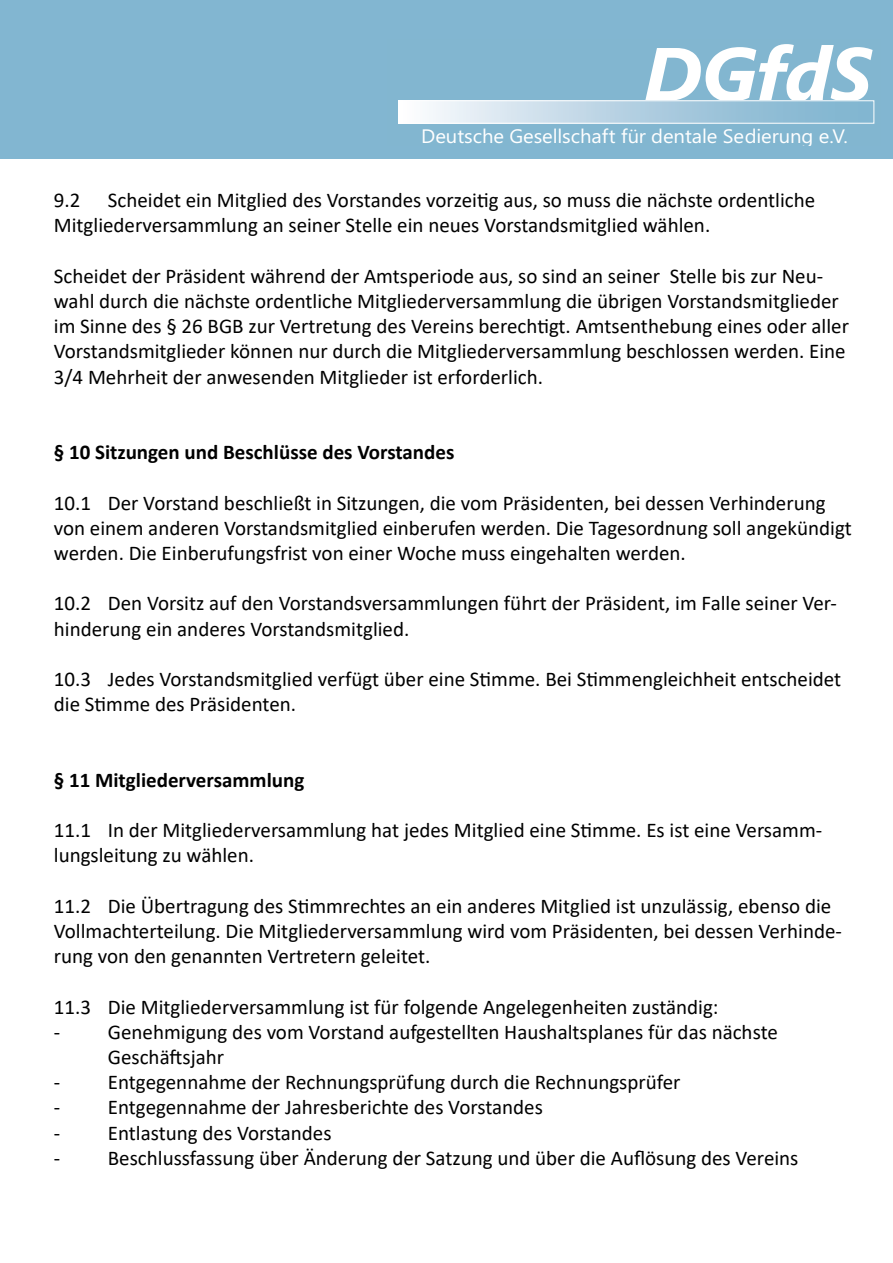
<style>
.page{position:relative;width:893px;height:1263px;background:#fff}
.page>*{position:absolute;margin:0;border:0;box-sizing:border-box;transform-origin:0 0}
.t1{font:italic 700 75.45px "Segoe UI";letter-spacing:-.015em;color:#fff;scale:1.04 1}
.t2{font:21px/25.2px "Calibri";color:#000}
.t3{font:700 21px "Calibri";color:#000}
.t4{font:19.5px "Segoe UI";letter-spacing:-.005em;color:#fff;scale:1.04 1}
</style>
<div class="page">
<div style="left:0;top:0;width:893px;height:158px;background:#82b6d1"></div>
<div style="left:399px;top:101px;width:475px;height:22px;background:linear-gradient(to right,#f8f8fc,#75adcb)"></div>
<div style="left:398px;top:100px;width:476px;height:24px;border:1px solid #fff"></div>
<h1 class="t1" style="left:643px;top:20px;width:221px">DGfdS</h1>
<p class="t4" style="left:421px;top:123px;width:412px">Deutsche Gesellschaft für dentale Sedierung e.V.</p>
<p class="t2" style="left:54px;top:187px;width:763px;text-indent:54px">Scheidet ein Mitglied des Vorstandes vorzeitig aus, so muss die nächste ordentliche<br>Mitgliederversammlung an seiner Stelle ein neues Vorstandsmitglied wählen.</p>
<p class="t2" style="left:54px;top:263px;width:797px">Scheidet der Präsident während der Amtsperiode aus, so sind an seiner Stelle bis zur Neu&shy;wahl durch die nächste ordentliche Mitgliederversammlung die übrigen Vorstandsmitglieder im Sinne des § 26 BGB zur Vertretung des Vereins berechtigt. Amtsenthebung eines oder aller Vorstandsmitglieder können nur durch die Mitgliederversammlung beschlossen werden. Eine 3/4 Mehrheit der anwesenden Mitglieder ist erforderlich.</p>
<p class="t2" style="left:54px;top:187px;width:28px">9.2</p>
<p class="t3" style="left:54px;top:437px;width:402px">§ 10 Sitzungen und Beschlüsse des Vorstandes</p>
<p class="t2" style="left:54px;top:489px;width:799px">10.1 Der Vorstand beschließt in Sitzungen, die vom Präsidenten, bei dessen Verhinderung von einem anderen Vorstandsmitglied einberufen werden. Die Tagesordnung soll angekündigt werden. Die Einberufungsfrist von einer Woche muss eingehalten werden.</p>
<p class="t2" style="left:54px;top:590px;width:785px">10.2 Den Vorsitz auf den Vorstandsversammlungen führt der Präsident, im Falle seiner Ver&shy;hinderung ein anderes Vorstandsmitglied.</p>
<p class="t2" style="left:54px;top:666px;width:789px">10.3 Jedes Vorstandsmitglied verfügt über eine Stimme. Bei Stimmengleichheit entscheidet die Stimme des Präsidenten.</p>
<p class="t3" style="left:54px;top:765px;width:252px">§ 11 Mitgliederversammlung</p>
<p class="t2" style="left:54px;top:817px;width:770px">11.1 In der Mitgliederversammlung hat jedes Mitglied eine Stimme. Es ist eine Versamm&shy;lungsleitung zu wählen.</p>
<p class="t2" style="left:54px;top:893px;width:790px">11.2 Die Übertragung des Stimmrechtes an ein anderes Mitglied ist unzulässig, ebenso die<br>Vollmachterteilung. Die Mitgliederversammlung wird vom Präsidenten, bei dessen Verhinde&shy;rung von den genannten Vertretern geleitet.</p>
<p class="t2" style="left:54px;top:993px;width:666px">11.3 Die Mitgliederversammlung ist für folgende Angelegenheiten zuständig:</p>
<p class="t2" style="left:108px;top:1019px;width:672px;text-indent:-54px">- Genehmigung des vom Vorstand aufgestellten Haushaltsplanes für das nächste<br>Geschäftsjahr</p>
<p class="t2" style="left:54px;top:1069px;width:628px">- Entgegennahme der Rechnungsprüfung durch die Rechnungsprüfer</p>
<p class="t2" style="left:54px;top:1094px;width:491px">- Entgegennahme der Jahresberichte des Vorstandes</p>
<p class="t2" style="left:54px;top:1119px;width:279px">- Entlastung des Vorstandes</p>
<p class="t2" style="left:54px;top:1145px;width:746px">- Beschlussfassung über Änderung der Satzung und über die Auflösung des Vereins</p>
</div>
